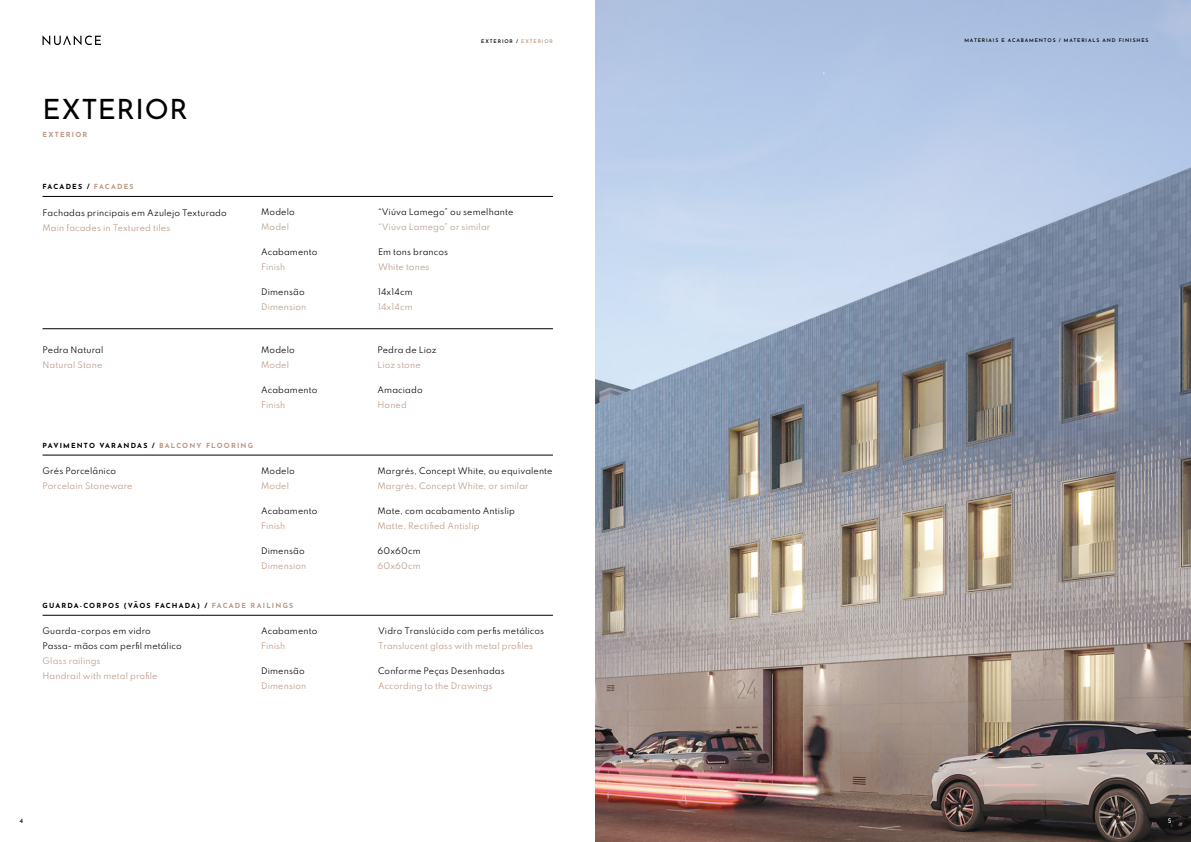
<style>
.page{position:relative;width:1191px;height:842px;background:#fff}
.page>*{position:absolute;margin:0;border:0;box-sizing:border-box;transform-origin:0 0}
.t1{font:28px "Josefin Sans";letter-spacing:.025em;color:#000}
.t2{font:8px/15px "Spartan";letter-spacing:.015em;color:#000}
.t3{font:8px/15px "Spartan";letter-spacing:.015em;color:#ba9885}
.t4{font:700 7px "Josefin Sans";letter-spacing:.17em;color:#000}
.t5{font:700 7px "Josefin Sans";letter-spacing:.17em;color:#ba9885}
.t6{font:7px "Josefin Sans";color:#000}
.t7{font:7px "Josefin Sans";color:#fff}
.t8{font:600 5px "Josefin Sans";letter-spacing:.175em;color:#000}
.s1{color:#ba9885}
</style>
<div class="page">
<svg style="left:43px;top:35px;width:58px;height:10px"></svg>
<img style="left:595px;top:0;width:596px;height:842px">
<hr style="left:43px;top:196px;width:510px;height:1px;background:#000">
<hr style="left:43px;top:455px;width:510px;height:1px;background:#000">
<hr style="left:43px;top:615px;width:510px;height:1px;background:#000">
<hr style="left:43px;top:329px;width:510px;height:1px;background:#000">
<h1 class="t1" style="left:43px;top:86px;width:147px">EXTERIOR</h1>
<p class="t5" style="left:43px;top:128px;width:46px">EXTERIOR</p>
<p class="t4" style="left:43px;top:181px;width:93px">FACADES / <span class="s1">FACADES</span></p>
<p class="t2" style="left:43px;top:205px;width:186px">Fachadas principais em Azulejo Texturado</p>
<p class="t3" style="left:43px;top:220px;width:129px">Main facades in Textured tiles</p>
<p class="t2" style="left:261px;top:205px;width:35px">Modelo</p>
<p class="t3" style="left:261px;top:220px;width:29px">Model</p>
<p class="t2" style="left:261px;top:245px;width:58px">Acabamento</p>
<p class="t3" style="left:261px;top:260px;width:26px">Finish</p>
<p class="t2" style="left:261px;top:285px;width:45px">Dimensão</p>
<p class="t3" style="left:261px;top:300px;width:47px">Dimension</p>
<p class="t2" style="left:43px;top:342px;width:62px">Pedra Natural</p>
<p class="t3" style="left:43px;top:357px;width:61px">Natural Stone</p>
<p class="t2" style="left:261px;top:342px;width:35px">Modelo</p>
<p class="t3" style="left:261px;top:357px;width:29px">Model</p>
<p class="t2" style="left:261px;top:382px;width:58px">Acabamento</p>
<p class="t3" style="left:261px;top:397px;width:26px">Finish</p>
<p class="t4" style="left:43px;top:439px;width:212px">PAVIMENTO VARANDAS / <span class="s1">BALCONY FLOORING</span></p>
<p class="t2" style="left:43px;top:463px;width:75px">Grés Porcelânico</p>
<p class="t3" style="left:43px;top:478px;width:91px">Porcelain Stoneware</p>
<p class="t2" style="left:261px;top:463px;width:35px">Modelo</p>
<p class="t3" style="left:261px;top:478px;width:29px">Model</p>
<p class="t2" style="left:261px;top:503px;width:58px">Acabamento</p>
<p class="t3" style="left:261px;top:518px;width:26px">Finish</p>
<p class="t2" style="left:261px;top:543px;width:45px">Dimensão</p>
<p class="t3" style="left:261px;top:558px;width:47px">Dimension</p>
<p class="t4" style="left:43px;top:599px;width:252px">GUARDA-CORPOS (VÃOS FACHADA) / <span class="s1">FACADE RAILINGS</span></p>
<p class="t2" style="left:43px;top:623px;width:141px">Guarda-corpos em vidro<br>Passa- mãos com perfil metálico</p>
<p class="t3" style="left:43px;top:653px;width:116px">Glass railings<br>Handrail with metal profile</p>
<p class="t2" style="left:261px;top:623px;width:58px">Acabamento</p>
<p class="t3" style="left:261px;top:638px;width:26px">Finish</p>
<p class="t2" style="left:261px;top:663px;width:45px">Dimensão</p>
<p class="t3" style="left:261px;top:678px;width:47px">Dimension</p>
<p class="t6" style="left:19px;top:815px;width:5px">4</p>
<p class="t8" style="left:481px;top:36px;width:73px">EXTERIOR / <span class="s1">EXTERIOR</span></p>
<p class="t8" style="left:964px;top:36px;width:185px">MATERIAIS E ACABAMENTOS / MATERIALS AND FINISHES</p>
<p class="t2" style="left:378px;top:205px;width:137px">“Viúva Lamego” ou semelhante</p>
<p class="t3" style="left:378px;top:220px;width:114px">“Viúva Lamego” or similar</p>
<p class="t2" style="left:378px;top:245px;width:71px">Em tons brancos</p>
<p class="t3" style="left:378px;top:260px;width:53px">White tones</p>
<p class="t2" style="left:378px;top:285px;width:36px">14x14cm</p>
<p class="t3" style="left:378px;top:300px;width:36px">14x14cm</p>
<p class="t2" style="left:377px;top:342px;width:61px">Pedra de Lioz</p>
<p class="t3" style="left:377px;top:357px;width:45px">Lioz stone</p>
<p class="t2" style="left:377px;top:382px;width:47px">Amaciado</p>
<p class="t3" style="left:377px;top:397px;width:31px">Honed</p>
<p class="t2" style="left:377px;top:463px;width:177px">Margrés, Concept White, ou equivalente</p>
<p class="t3" style="left:377px;top:478px;width:153px">Margrés, Concept White, or similar</p>
<p class="t2" style="left:377px;top:503px;width:139px">Mate, com acabamento Antislip</p>
<p class="t3" style="left:377px;top:518px;width:103px">Matte, Rectified Antislip</p>
<p class="t2" style="left:377px;top:543px;width:45px">60x60cm</p>
<p class="t3" style="left:377px;top:558px;width:45px">60x60cm</p>
<p class="t2" style="left:378px;top:623px;width:168px">Vidro Translúcido com perfis metálicos</p>
<p class="t3" style="left:378px;top:638px;width:157px">Translucent glass with metal profiles</p>
<p class="t2" style="left:378px;top:663px;width:128px">Conforme Peças Desenhadas</p>
<p class="t3" style="left:378px;top:678px;width:116px">According to the Drawings</p>
<p class="t7" style="left:1167px;top:815px;width:5px">5</p>
</div>
